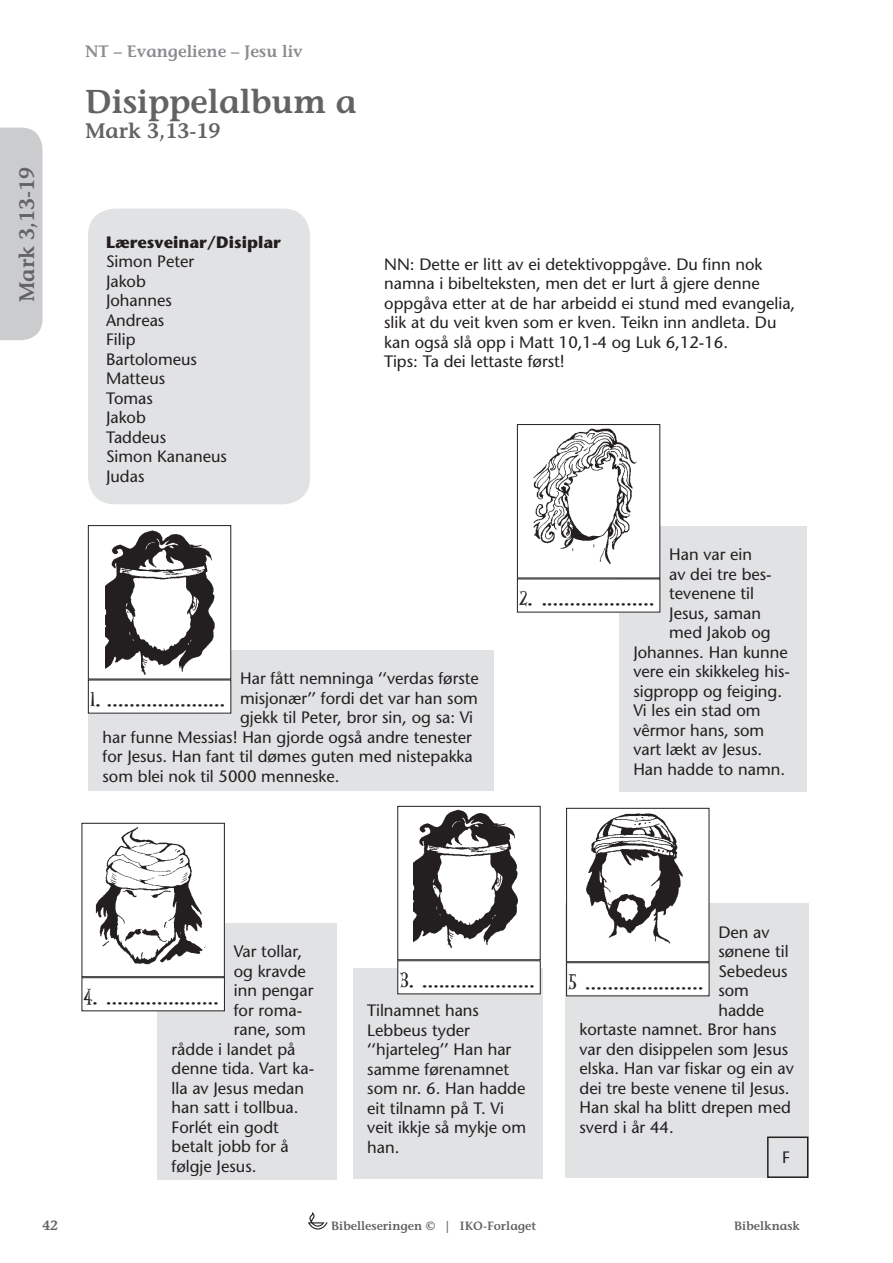
<style>
.page{position:relative;width:893px;height:1263px;background:#fff}
.page>*{position:absolute;margin:0;border:0;box-sizing:border-box;transform-origin:0 0}
.Tittel{font:600 33px "Stone Informal";color:#636366}
.Bibelhenvisning{font:600 21px "Stone Informal";color:#636366}
.t1{font:20.1px "Alleycat ICG";color:#231f20}
.t2{font:16.5px/19.5px "Stone Sans";color:#231f20}
.Hode{font:600 16.5px "Stone Informal";color:#8a8c8f}
.t3{font:600 13.5px "Stone Informal";color:#636366}
.t4{font:600 12px "Stone Informal";color:#636366}
.t5{font:12px "Stone Sans";color:#231f20}
.s1{font-weight:700}
</style>
<div class="page">
<div style="left:88px;top:209px;width:222px;height:295px;background:#e1e2e4;border-radius:27px"></div>
<div style="left:353px;top:968px;width:190px;height:210px;background:#e1e2e4"></div>
<div style="left:619px;top:526px;width:187px;height:266px;background:#e1e2e4"></div>
<div style="left:517px;top:424px;width:143px;height:154px;background:#fff"></div>
<img style="left:533px;top:428px;width:104px;height:137px">
<div style="left:517px;top:424px;width:143px;height:154px;border:1px solid #231f20"></div>
<div style="left:517px;top:579px;width:143px;height:33px;background:#fff"></div>
<div style="left:88px;top:650px;width:405px;height:141px;background:#e1e2e4"></div>
<div style="left:88px;top:526px;width:143px;height:153px;background:#fff"></div>
<img style="left:105px;top:530px;width:110px;height:145px">
<div style="left:88px;top:525px;width:143px;height:154px;border:1px solid #231f20"></div>
<div style="left:88px;top:680px;width:143px;height:33px;background:#fff"></div>
<div style="left:157px;top:923px;width:180px;height:257px;background:#e1e2e4"></div>
<div style="left:82px;top:823px;width:142px;height:154px;background:#fff"></div>
<img style="left:95px;top:827px;width:111px;height:138px">
<div style="left:82px;top:823px;width:143px;height:154px;border:1px solid #231f20"></div>
<div style="left:82px;top:978px;width:142px;height:33px;background:#fff"></div>
<div style="left:82px;top:977px;width:143px;height:34px;border:1px solid #231f20"></div>
<img style="left:413px;top:809px;width:105px;height:140px">
<div style="left:397px;top:806px;width:143px;height:154px;border:1px solid #231f20"></div>
<div style="left:398px;top:961px;width:142px;height:33px;background:#fff"></div>
<div style="left:397px;top:960px;width:144px;height:34px;border:1px solid #231f20"></div>
<div style="left:565px;top:904px;width:243px;height:274px;background:#e1e2e4"></div>
<div style="left:567px;top:808px;width:142px;height:154px;background:#fff"></div>
<img style="left:586px;top:813px;width:97px;height:131px">
<div style="left:566px;top:808px;width:143px;height:154px;border:1px solid #231f20"></div>
<div style="left:567px;top:963px;width:142px;height:33px;background:#fff"></div>
<div style="left:566px;top:962px;width:143px;height:34px;border:1px solid #231f20"></div>
<div style="left:767px;top:1136px;width:41px;height:42px;background:#e1e2e4;border:2px solid #231f20"></div>
<svg style="left:308px;top:1212px;width:20px;height:17px"></svg>
<div style="left:0;top:128px;width:43px;height:212px;background:#cbccce"></div>
<p class="Bibelhenvisning" style="left:14px;top:302px;width:137px;rotate:-90deg">Mark 3,13-19</p>
<p class="Hode" style="left:85px;top:41px;width:219px">NT – Evangeliene – Jesu liv</p>
<p class="Tittel" style="left:85px;top:82px;width:273px">Disippelalbum a</p>
<p class="Bibelhenvisning" style="left:85px;top:118px;width:137px">Mark 3,13-19</p>
<p class="t2" style="left:106px;top:232px;width:176px"><span class="s1">Læresveinar/Disiplar<br></span>Simon Peter<br>Jakob<br>Johannes<br>Andreas<br>Filip<br>Bartolomeus<br>Matteus<br>Tomas<br>Jakob<br>Taddeus<br>Simon Kananeus<br>Judas</p>
<p class="t2" style="left:384px;top:254px;width:413px">NN: Dette er litt av ei detektivoppgåve. Du finn nok namna i bibelteksten, men det er lurt å gjere denne oppgåva etter at de har arbeidd ei stund med evangelia, slik at du veit kven som er kven. Teikn inn andleta. Du kan også slå opp i Matt 10,1-4 og Luk 6,12-16.<br>Tips: Ta dei lettaste først!</p>
<p class="t2" style="left:240px;top:669px;width:240px">Har fått nemninga ‘‘verdas første</p>
<p class="t2" style="left:240px;top:688px;width:239px">misjonær’’ fordi det var han som</p>
<p class="t2" style="left:240px;top:708px;width:235px">gjekk til Peter, bror sin, og sa: Vi</p>
<p class="t2" style="left:103px;top:727px;width:371px">har funne Messias! Han gjorde også andre tenester</p>
<p class="t2" style="left:103px;top:747px;width:372px">for Jesus. Han fant til dømes guten med nistepakka</p>
<p class="t2" style="left:103px;top:766px;width:238px">som blei nok til 5000 menneske.</p>
<p class="t1" style="left:90px;top:687px;width:137px">1. .....................</p>
<p class="t2" style="left:669px;top:545px;width:85px">Han var ein</p>
<p class="t2" style="left:669px;top:564px;width:104px">av dei tre bes-</p>
<p class="t2" style="left:669px;top:584px;width:86px">tevenene til</p>
<p class="t2" style="left:669px;top:603px;width:93px">Jesus, saman</p>
<p class="t2" style="left:669px;top:623px;width:103px">med Jakob og</p>
<p class="t2" style="left:633px;top:642px;width:156px">Johannes. Han kunne</p>
<p class="t2" style="left:633px;top:662px;width:158px">vere ein skikkeleg his-</p>
<p class="t2" style="left:633px;top:681px;width:150px">sigpropp og feiging.</p>
<p class="t2" style="left:633px;top:701px;width:129px">Vi les ein stad om</p>
<p class="t2" style="left:633px;top:720px;width:132px">vêrmor hans, som</p>
<p class="t2" style="left:633px;top:740px;width:130px">vart lækt av Jesus.</p>
<p class="t2" style="left:633px;top:759px;width:153px">Han hadde to namn.</p>
<p class="t1" style="left:519px;top:586px;width:137px">2. ....................</p>
<p class="t2" style="left:234px;top:942px;width:70px">Var tollar,</p>
<p class="t2" style="left:234px;top:961px;width:74px">og kravde</p>
<p class="t2" style="left:234px;top:981px;width:81px">inn pengar</p>
<p class="t2" style="left:234px;top:1000px;width:70px">for roma-</p>
<p class="t2" style="left:234px;top:1020px;width:74px">rane, som</p>
<p class="t2" style="left:172px;top:1039px;width:125px">rådde i landet på</p>
<p class="t2" style="left:172px;top:1059px;width:144px">denne tida. Vart ka-</p>
<p class="t2" style="left:172px;top:1078px;width:134px">lla av Jesus medan</p>
<p class="t2" style="left:172px;top:1098px;width:128px">han satt i tollbua.</p>
<p class="t2" style="left:172px;top:1117px;width:109px">Forlét ein godt</p>
<p class="t2" style="left:172px;top:1137px;width:119px">betalt jobb for å</p>
<p class="t2" style="left:172px;top:1156px;width:86px">følgje Jesus.</p>
<p class="t1" style="left:84px;top:985px;width:137px">4. ....................</p>
<p class="t1" style="left:399px;top:968px;width:137px">3. ....................</p>
<p class="t2" style="left:367px;top:1001px;width:160px">Tilnamnet hans<br>Lebbeus tyder ‘‘hjarteleg’’ Han har samme førenamnet som nr. 6. Han hadde eit tilnamn på T. Vi veit ikkje så mykje om han.</p>
<p class="t2" style="left:718px;top:922px;width:53px">Den av</p>
<p class="t2" style="left:718px;top:942px;width:72px">sønene til</p>
<p class="t2" style="left:718px;top:961px;width:71px">Sebedeus</p>
<p class="t2" style="left:718px;top:981px;width:32px">som</p>
<p class="t2" style="left:718px;top:1000px;width:47px">hadde</p>
<p class="t2" style="left:579px;top:1020px;width:199px">kortaste namnet. Bror hans</p>
<p class="t2" style="left:579px;top:1039px;width:210px">var den disippelen som Jesus</p>
<p class="t2" style="left:579px;top:1059px;width:216px">elska. Han var fiskar og ein av</p>
<p class="t2" style="left:579px;top:1078px;width:212px">dei tre beste venene til Jesus.</p>
<p class="t2" style="left:579px;top:1098px;width:213px">Han skal ha blitt drepen med</p>
<p class="t2" style="left:579px;top:1117px;width:96px">sverd i år 44.</p>
<p class="t1" style="left:568px;top:970px;width:137px">5 .....................</p>
<p class="t2" style="left:782px;top:1147px;width:9px">F</p>
<p class="t3" style="left:43px;top:1217px;width:17px">42</p>
<p class="t4" style="left:331px;top:1218px;width:207px">Bibelleseringen © | IKO-Forlaget</p>
<p class="t4" style="left:734px;top:1218px;width:67px">Bibelknask</p>
<p class="t5" style="left:388px;top:1218px;width:191px">Bibelleseringen © | IKO-Forlaget</p>
</div>
